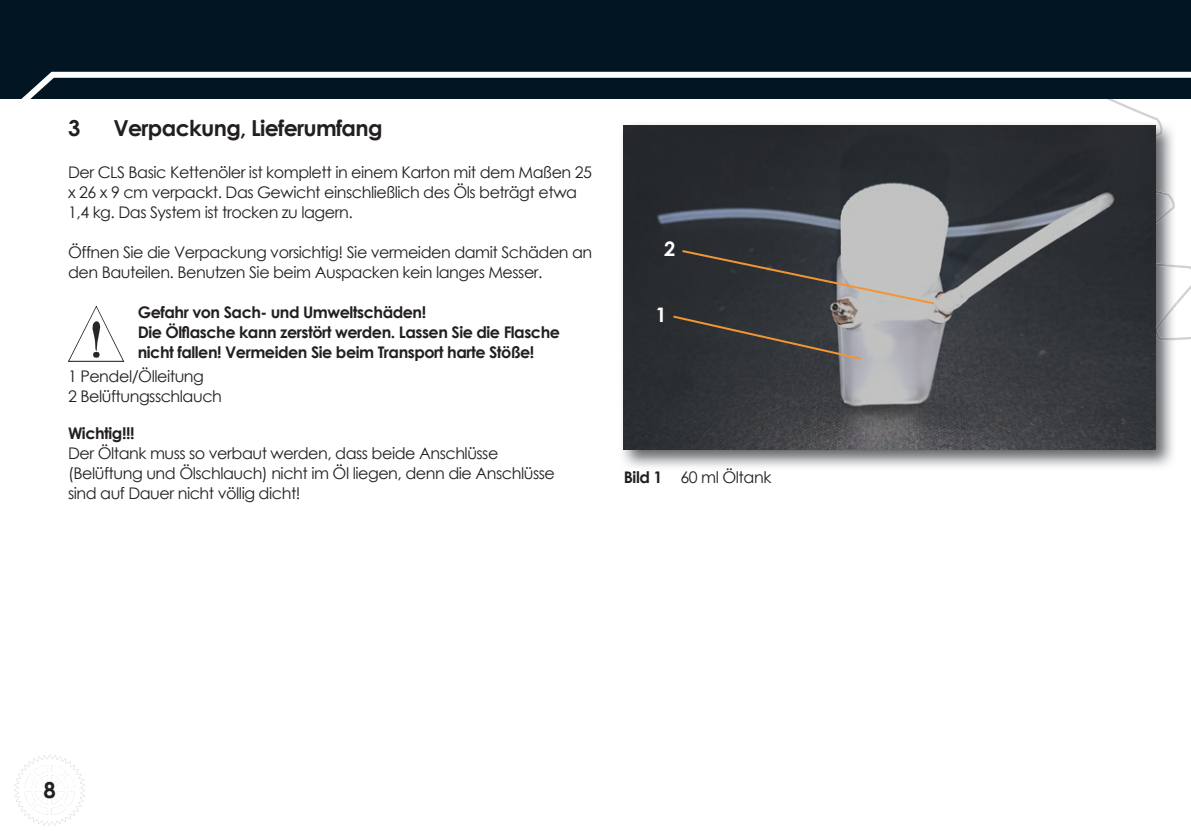
<style>
.page{position:relative;width:1191px;height:840px;background:#fff}
.page>*{position:absolute;margin:0;border:0;box-sizing:border-box;transform-origin:0 0}
.t1{font:700 22px "Century Gothic";letter-spacing:-.03em;color:#231f20}
.t2{font:700 20px "Century Gothic";color:#fff}
.t3{font:16px/20px "Century Gothic";letter-spacing:-.03em;color:#231f20}
.t4{font:700 16px/20px "Century Gothic";letter-spacing:-.03em;color:#231f20}
.s1{font-weight:700}
</style>
<div class="page">
<svg style="left:14px;top:754px;width:71px;height:71px"></svg>
<svg style="left:1176px;top:265px;width:15px;height:75px"></svg>
<div style="left:0;top:0;width:1191px;height:98px;background:#011622"></div>
<svg style="left:0;top:72px;width:1191px;height:49px;fill:#fff"></svg>
<svg style="left:68px;top:306px;width:56px;height:55px"></svg>
<img style="left:622px;top:124px;width:553px;height:343px">
<img style="left:1103px;top:121px;width:73px;height:219px">
<img style="left:624px;top:125px;width:531px;height:324px">
<svg style="left:682px;top:250px;width:252px;height:54px;background:#696867"></svg>
<svg style="left:673px;top:315px;width:188px;height:44px;background:#464544"></svg>
<img style="left:25px;top:764px;width:50px;height:43px">
<h1 class="t1" style="left:68px;top:111px;width:14px">3</h1>
<h1 class="t1" style="left:113px;top:111px;width:271px">Verpackung, Lieferumfang</h1>
<p class="t3" style="left:68px;top:162px;width:525px">Der CLS Basic Kettenöler ist komplett in einem Karton mit dem Maßen 25 x 26 x 9 cm verpackt. Das Gewicht einschließlich des Öls beträgt etwa<br>1,4 kg. Das System ist trocken zu lagern.</p>
<p class="t3" style="left:68px;top:242px;width:526px">Öffnen Sie die Verpackung vorsichtig! Sie vermeiden damit Schäden an den Bauteilen. Benutzen Sie beim Auspacken kein langes Messer.</p>
<p class="t4" style="left:138px;top:301px;width:424px">Gefahr von Sach- und Umweltschäden!<br>Die Ölflasche kann zerstört werden. Lassen Sie die Flasche nicht fallen! Vermeiden Sie beim Transport harte Stöße!</p>
<p class="t3" style="left:68px;top:365px;width:155px">1 Pendel/Ölleitung<br>2 Belüftungsschlauch</p>
<p class="t4" style="left:68px;top:422px;width:68px">Wichtig!!!</p>
<p class="t3" style="left:68px;top:442px;width:488px">Der Öltank muss so verbaut werden, dass beide Anschlüsse (Belüftung und Ölschlauch) nicht im Öl liegen, denn die Anschlüsse sind auf Dauer nicht völlig dicht!</p>
<p class="t2" style="left:664px;top:234px;width:13px">2</p>
<p class="t2" style="left:655px;top:299px;width:13px">1</p>
<p class="t3" style="left:624px;top:467px;width:149px"><span class="s1">Bild 1</span> 60 ml Öltank</p>
<h1 class="t1" style="left:43px;top:773px;width:14px">8</h1>
</div>
